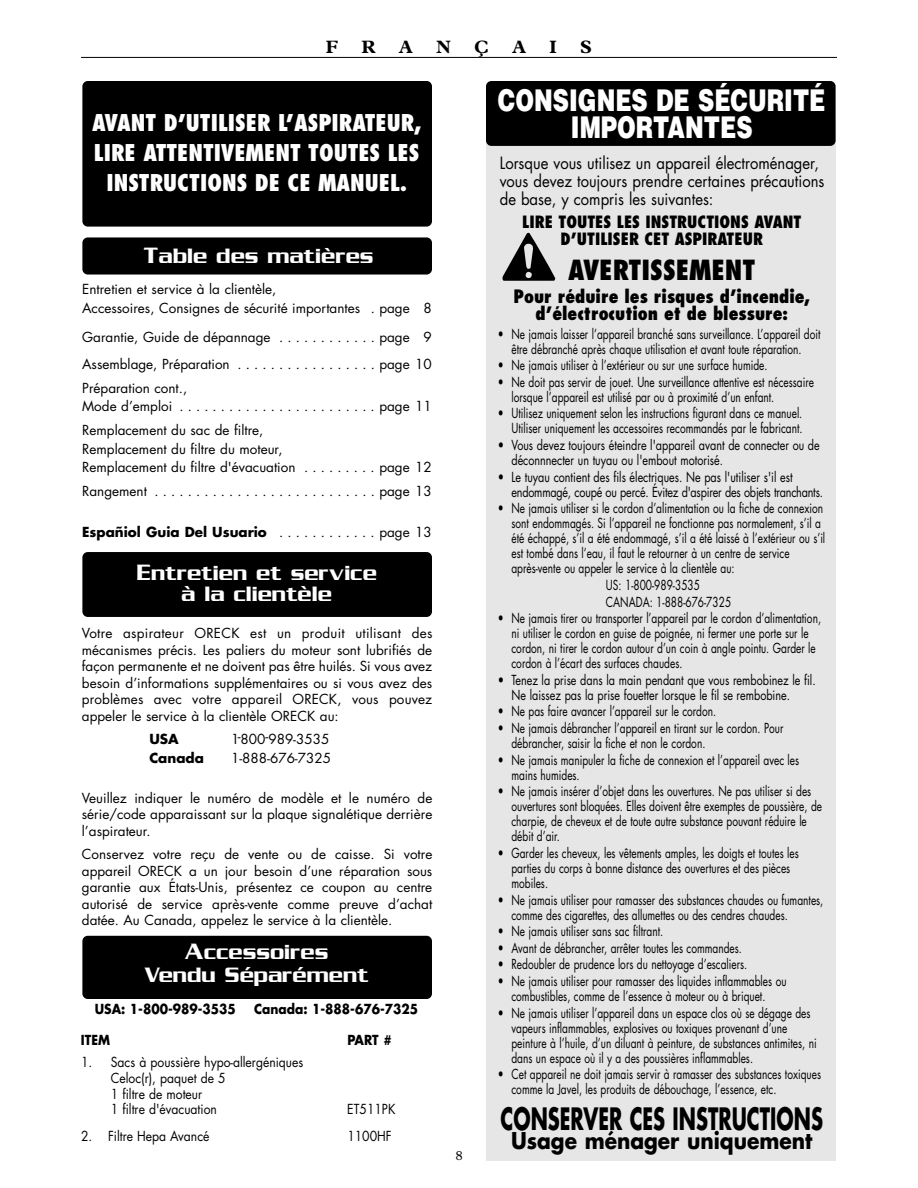
<style>
.page{position:relative;width:918px;height:1188px;background:#fff}
.page>*{position:absolute;margin:0;border:0;box-sizing:border-box;transform-origin:0 0}
.t1{font:900 30px/27px "Helvetica";color:#fff;text-align:center;scale:.75 1}
.t2{font:700 30px "Futura";color:#000;scale:.65 1}
.t3{font:800 condensed 27px "Futura";color:#000}
.t4{font:800 condensed 22.5px/30px "Futura";color:#fff;text-align:center}
.t5{font:22.5px/23.2px "Serpentine ICG";color:#fff;text-align:center}
.t6{font:700 22.5px "Futura";color:#000;scale:.9 1}
.t7{font:800 condensed 18px/16.5px "Futura";color:#000;text-align:center}
.t8{font:700 18px "Plantin";color:#000}
.t9{font:16.5px/18px "Futura";color:#000;scale:.9 1}
.t10{font:800 condensed 16.5px/16.5px "Futura";color:#000;text-align:center}
.t11{font:13.5px/15px "Futura";color:#000;scale:.75 1}
.t12{font:13.5px/16.5px "Futura";color:#000}
.t13{font:13.5px/15px "Futura";color:#000;scale:.8 1}
.t14{font:13.5px/15.8px "Futura";color:#000;scale:.9 1}
.t15{font:13.5px/15px "Futura";letter-spacing:-.02em;color:#000;scale:.8 1}
.t16{font:700 13.5px "Futura";color:#000}
.t17{font:700 13.5px "Futura";color:#000;scale:.9 1}
.t18{font:13.5px "Plantin";color:#000}
.s1{font-size:24px}
.s2{font-weight:400}
</style>
<div class="page">
<div style="left:486px;top:119px;width:349px;height:1042px;background:#e6e6e6"></div>
<div style="left:82px;top:936px;width:350px;height:63px;background:#000;border-radius:5px"></div>
<div style="left:82px;top:552px;width:350px;height:65px;background:#000;border-radius:5px"></div>
<div style="left:82px;top:237px;width:350px;height:38px;background:#000;border-radius:5px"></div>
<div style="left:82px;top:81px;width:350px;height:146px;background:#000;border-radius:5px"></div>
<svg style="left:502px;top:232px;width:53px;height:49px"></svg>
<div style="left:486px;top:81px;width:350px;height:65px;background:#000;border-radius:5px"></div>
<hr style="left:81px;top:57px;width:756px;height:1px;background:#000">
<h3 class="t8" style="left:326px;top:41px;width:14px">F</h3>
<h3 class="t8" style="left:362px;top:41px;width:15px">R</h3>
<h3 class="t8" style="left:399px;top:41px;width:16px">A</h3>
<h3 class="t8" style="left:436px;top:41px;width:16px">N</h3>
<h3 class="t8" style="left:474px;top:41px;width:16px">Ç</h3>
<h3 class="t8" style="left:512px;top:41px;width:16px">A</h3>
<h3 class="t8" style="left:550px;top:41px;width:9px">I</h3>
<h3 class="t8" style="left:580px;top:41px;width:13px">S</h3>
<h3 class="t4" style="left:92px;top:110px;width:331px">AVANT D’UTILISER L’ASPIRATEUR,<br>LIRE ATTENTIVEMENT TOUTES LES<br>INSTRUCTIONS DE CE MANUEL.</h3>
<h3 class="t5" style="left:144px;top:244px;width:231px"><span class="s1">T</span>able des matières</h3>
<p class="t12" style="left:82px;top:280px;width:351px;line-height:19.5px">Entretien et service à la clientèle,<br>Accessoires, Consignes de sécurité importantes . page 8</p>
<p class="t12" style="left:82px;top:325px;width:351px;line-height:27px">Garantie, Guide de dépannage . . . . . . . . . . . . page 9<br>Assemblage, Préparation . . . . . . . . . . . . . . . . . page 10</p>
<p class="t12" style="left:82px;top:380px;width:351px;line-height:18px">Préparation cont.,<br>Mode d’emploi . . . . . . . . . . . . . . . . . . . . . . . . page 11</p>
<p class="t12" style="left:82px;top:421px;width:202px;line-height:19.5px">Remplacement du sac de filtre,<br>Remplacement du filtre du moteur,</p>
<p class="t12" style="left:82px;top:457px;width:351px;line-height:24px">Remplacement du filtre d'évacuation . . . . . . . . . page 12<br>Rangement . . . . . . . . . . . . . . . . . . . . . . . . . . . page 13</p>
<p class="t16" style="left:82px;top:526px;width:351px">Españiol Guia Del Usuario <span class="s2">. . . . . . . . . . . . page 13</span></p>
<h3 class="t5" style="left:136px;top:562px;width:242px;line-height:21px"><span class="s1">E</span>ntretien et service à la clientèle</h3>
<p class="t12" style="left:82px;top:626px;width:352px;text-align:justify">Votre aspirateur ORECK est un produit utilisant des mécanismes précis. Les paliers du moteur sont lubrifiés de façon permanente et ne doivent pas être huilés. Si vous avez besoin d’informations supplémentaires ou si vous avez des problèmes avec votre appareil ORECK, vous pouvez appeler le service à la clientèle ORECK au:</p>
<p class="t16" style="left:149px;top:732px;width:31px">USA</p>
<p class="t12" style="left:231px;top:732px;width:100px">1-800-989-3535</p>
<p class="t16" style="left:149px;top:752px;width:56px">Canada</p>
<p class="t12" style="left:231px;top:751px;width:101px">1-888-676-7325</p>
<p class="t12" style="left:82px;top:791px;width:352px;text-align:justify">Veuillez indiquer le numéro de modèle et le numéro de série/code apparaissant sur la plaque signalétique derrière l’aspirateur.</p>
<p class="t12" style="left:82px;top:847px;width:352px;text-align:justify">Conservez votre reçu de vente ou de caisse. Si votre appareil ORECK a un jour besoin d’une réparation sous garantie aux États-Unis, présentez ce coupon au centre autorisé de service après-vente comme preuve d’achat datée. Au Canada, appelez le service à la clientèle.</p>
<h3 class="t5" style="left:144px;top:940px;width:226px"><span class="s1">A</span>ccessoires<br>Vendu Séparément</h3>
<p class="t17" style="left:95px;top:1003px;width:158px">USA: 1-800-989-3535</p>
<p class="t17" style="left:254px;top:1003px;width:184px">Canada: 1-888-676-7325</p>
<p class="t17" style="left:81px;top:1034px;width:34px">ITEM</p>
<p class="t17" style="left:347px;top:1034px;width:51px">PART #</p>
<p class="t14" style="left:111px;top:1055px;width:215px;text-indent:-30px">1. Sacs à poussière hypo-allergéniques<br>Celoc(r), paquet de 5<br>1 filtre de moteur<br>1 filtre d'évacuation</p>
<p class="t14" style="left:347px;top:1103px;width:55px">ET511PK</p>
<p class="t14" style="left:81px;top:1129px;width:144px">2. Filtre Hepa Avancé</p>
<p class="t14" style="left:347px;top:1129px;width:51px">1100HF</p>
<p class="t18" style="left:456px;top:1151px;width:9px">8</p>
<h1 class="t1" style="left:498px;top:87px;width:438px">CONSIGNES DE SÉCURITÉ<br>IMPORTANTES</h1>
<p class="t9" style="left:500px;top:155px;width:362px">Lorsque vous utilisez un appareil électroménager, vous devez toujours prendre certaines précautions de base, y compris les suivantes:</p>
<p class="t10" style="left:522px;top:215px;width:281px">LIRE TOUTES LES INSTRUCTIONS AVANT<br>D’UTILISER CET ASPIRATEUR</p>
<h2 class="t3" style="left:568px;top:258px;width:189px">AVERTISSEMENT</h2>
<h3 class="t7" style="left:514px;top:290px;width:298px">Pour réduire les risques d’incendie, d’électrocution et de blessure:</h3>
<p class="t11" style="left:498px;top:327px;width:432px;text-align:center">• Ne jamais laisser l’appareil branché sans surveillance. L’appareil doit être débranché après chaque utilisation et avant toute réparation.</p>
<p class="t11" style="left:498px;top:359px;width:361px">• Ne jamais utiliser à l’extérieur ou sur une surface humide.</p>
<p class="t11" style="left:511px;top:376px;width:405px;text-indent:-13px">• Ne doit pas servir de jouet. Une surveillance attentive est nécessaire lorsque l’appareil est utilisé par ou à proximité d’un enfant.</p>
<p class="t11" style="left:498px;top:407px;width:408px;text-align:right">• Utilisez uniquement selon les instructions figurant dans ce manuel.<br>Utiliser uniquement les accessoires recommandés par le fabricant.</p>
<p class="t13" style="left:511px;top:439px;width:387px;text-indent:-14px">• Vous devez toujours éteindre l'appareil avant de connecter ou de déconnnecter un tuyau ou l'embout motorisé.</p>
<p class="t15" style="left:511px;top:470px;width:391px;text-indent:-14px">• Le tuyau contient des fils électriques. Ne pas l'utiliser s'il est endommagé, coupé ou percé. Évitez d'aspirer des objets tranchants.</p>
<p class="t11" style="left:511px;top:502px;width:420px;text-indent:-13px">• Ne jamais utiliser si le cordon d’alimentation ou la fiche de connexion sont endommagés. Si l’appareil ne fonctionne pas normalement, s’il a été échappé, s’il a été endommagé, s’il a été laissé à l’extérieur ou s’il est tombé dans l’eau, il faut le retourner à un centre de service après-vente ou appeler le service à la clientèle au:</p>
<p class="t11" style="left:606px;top:578px;width:169px;line-height:16.6px">US: 1-800-989-3535<br>CANADA: 1-888-676-7325</p>
<p class="t11" style="left:511px;top:612px;width:414px;text-indent:-13px">• Ne jamais tirer ou transporter l’appareil par le cordon d’alimentation, ni utiliser le cordon en guise de poignée, ni fermer une porte sur le cordon, ni tirer le cordon autour d’un coin à angle pointu. Garder le cordon à l’écart des surfaces chaudes.</p>
<p class="t13" style="left:511px;top:673px;width:382px;text-indent:-14px">• Tenez la prise dans la main pendant que vous rembobinez le fil.<br>Ne laissez pas la prise fouetter lorsque le fil se rembobine.</p>
<p class="t11" style="left:498px;top:705px;width:293px">• Ne pas faire avancer l’appareil sur le cordon.</p>
<p class="t11" style="left:511px;top:722px;width:364px;text-indent:-13px">• Ne jamais débrancher l’appareil en tirant sur le cordon. Pour débrancher, saisir la fiche et non le cordon.</p>
<p class="t11" style="left:511px;top:753px;width:385px;text-indent:-13px">• Ne jamais manipuler la fiche de connexion et l’appareil avec les mains humides.</p>
<p class="t11" style="left:511px;top:785px;width:416px;text-indent:-13px">• Ne jamais insérer d’objet dans les ouvertures. Ne pas utiliser si des ouvertures sont bloquées. Elles doivent être exemptes de poussière, de charpie, de cheveux et de toute autre substance pouvant réduire le débit d’air.</p>
<p class="t11" style="left:511px;top:847px;width:385px;text-indent:-13px">• Garder les cheveux, les vêtements amples, les doigts et toutes les parties du corps à bonne distance des ouvertures et des pièces mobiles.</p>
<p class="t11" style="left:511px;top:893px;width:417px;text-indent:-13px">• Ne jamais utiliser pour ramasser des substances chaudes ou fumantes, comme des cigarettes, des allumettes ou des cendres chaudes.</p>
<p class="t11" style="left:498px;top:925px;width:222px">• Ne jamais utiliser sans sac filtrant.</p>
<p class="t11" style="left:498px;top:941px;width:327px">• Avant de débrancher, arrêter toutes les commandes.</p>
<p class="t11" style="left:498px;top:958px;width:334px">• Redoubler de prudence lors du nettoyage d’escaliers.</p>
<p class="t11" style="left:498px;top:975px;width:386px;text-align:center">• Ne jamais utiliser pour ramasser des liquides inflammables ou combustibles, comme de l’essence à moteur ou à briquet.</p>
<p class="t11" style="left:511px;top:1006px;width:409px;text-indent:-13px">• Ne jamais utiliser l’appareil dans un espace clos où se dégage des vapeurs inflammables, explosives ou toxiques provenant d’une peinture à l’huile, d’un diluant à peinture, de substances antimites, ni dans un espace où il y a des poussières inflammables.</p>
<p class="t11" style="left:511px;top:1068px;width:414px;text-indent:-13px">• Cet appareil ne doit jamais servir à ramasser des substances toxiques comme la Javel, les produits de débouchage, l’essence, etc.</p>
<h1 class="t2" style="left:501px;top:1105px;width:498px">CONSERVER CES INSTRUCTIONS</h1>
<h3 class="t6" style="left:511px;top:1130px;width:336px">Usage ménager uniquement</h3>
</div>
